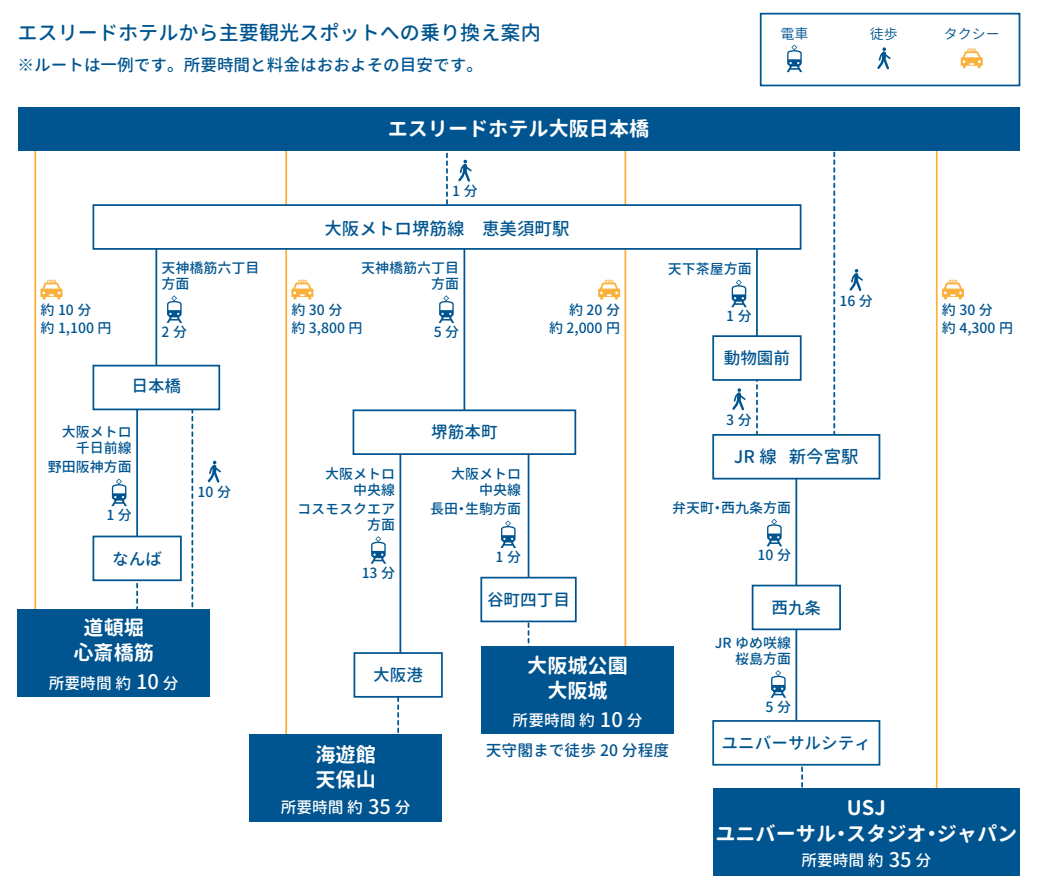
<style>
.page{position:relative;width:1037px;height:889px;background:#fff}
.page>*{position:absolute;margin:0;border:0;box-sizing:border-box;transform-origin:0 0}
.t1{font:700 20.12px/25.4px "Gen Jyuu Gothic";color:#fff;text-align:center}
.t2{font:500 20.12px "Gen Jyuu Gothic";color:#005590}
.t3{font:500 17.5px "Gen Jyuu Gothic";color:#005590}
.t4{font:500 16.62px "Gen Jyuu Gothic";color:#005590}
.t5{font:500 15.75px "Gen Jyuu Gothic";color:#fff}
.t6{font:500 15.75px "Gen Jyuu Gothic";color:#005590}
.t7{font:500 14px/15.8px "Gen Jyuu Gothic";color:#005590;text-align:right}
.t8{font:14px "Gen Jyuu Gothic";color:#005590}
.s1{font-size:20.12px}
</style>
<div class="page">
<svg style="left:528px;top:622px;width:1px;height:24px"></svg>
<hr style="left:528px;top:413px;width:1px;height:179px;background:#005590">
<hr style="left:285px;top:135px;width:2px;height:627px;background:#fbb03b">
<hr style="left:936px;top:136px;width:2px;height:672px;background:#fbb03b">
<hr style="left:624px;top:133px;width:2px;height:550px;background:#fbb03b">
<hr style="left:795px;top:462px;width:2px;height:267px;background:#005590">
<svg style="left:446px;top:152px;width:2px;height:52px"></svg>
<svg style="left:136px;top:581px;width:2px;height:28px"></svg>
<svg style="left:397px;top:697px;width:2px;height:37px"></svg>
<svg style="left:833px;top:151px;width:2px;height:283px"></svg>
<hr style="left:34px;top:140px;width:2px;height:487px;background:#fbb03b">
<svg style="left:458px;top:160px;width:14px;height:22px"></svg>
<svg style="left:208px;top:460px;width:13px;height:22px"></svg>
<svg style="left:756px;top:380px;width:2px;height:54px"></svg>
<svg style="left:732px;top:388px;width:14px;height:22px"></svg>
<svg style="left:41px;top:280px;width:21px;height:19px"></svg>
<svg style="left:291px;top:280px;width:22px;height:19px"></svg>
<svg style="left:942px;top:280px;width:22px;height:19px"></svg>
<svg style="left:598px;top:280px;width:22px;height:19px"></svg>
<svg style="left:849px;top:269px;width:14px;height:22px"></svg>
<svg style="left:191px;top:410px;width:2px;height:198px"></svg>
<svg style="left:801px;top:765px;width:2px;height:22px"></svg>
<hr style="left:155px;top:238px;width:2px;height:144px;background:#005590">
<hr style="left:463px;top:207px;width:2px;height:221px;background:#005590">
<hr style="left:756px;top:242px;width:2px;height:104px;background:#005590">
<hr style="left:399px;top:444px;width:2px;height:220px;background:#005590">
<svg style="left:166px;top:295px;width:16px;height:28px"></svg>
<svg style="left:438px;top:295px;width:16px;height:28px"></svg>
<svg style="left:731px;top:279px;width:16px;height:28px"></svg>
<svg style="left:771px;top:670px;width:15px;height:27px"></svg>
<div style="left:712px;top:335px;width:90px;height:45px;background:#fff;border:2px solid #005590"></div>
<div style="left:752px;top:584px;width:89px;height:46px;background:#fff;border:2px solid #005590"></div>
<div style="left:712px;top:719px;width:168px;height:46px;background:#fff;border:2px solid #005590"></div>
<div style="left:354px;top:652px;width:89px;height:45px;background:#fff;border:2px solid #005590"></div>
<div style="left:480px;top:576px;width:97px;height:46px;background:#fff;border:2px solid #005590"></div>
<div style="left:93px;top:204px;width:708px;height:46px;background:#fff;border:2px solid #005590"></div>
<div style="left:18px;top:609px;width:192px;height:87px;background:#005590"></div>
<div style="left:713px;top:787px;width:306px;height:87px;background:#005590"></div>
<svg style="left:371px;top:536px;width:15px;height:27px"></svg>
<svg style="left:501px;top:520px;width:15px;height:27px"></svg>
<svg style="left:766px;top:518px;width:16px;height:28px"></svg>
<div style="left:481px;top:646px;width:193px;height:87px;background:#005590"></div>
<div style="left:18px;top:107px;width:1001px;height:44px;background:#005590"></div>
<div style="left:249px;top:734px;width:193px;height:87px;background:#005590"></div>
<div style="left:353px;top:409px;width:223px;height:46px;background:#fff;border:2px solid #005590"></div>
<hr style="left:136px;top:391px;width:2px;height:153px;background:#005590">
<svg style="left:111px;top:478px;width:16px;height:28px"></svg>
<div style="left:712px;top:434px;width:168px;height:45px;background:#fff;border:2px solid #005590"></div>
<div style="left:93px;top:364px;width:127px;height:46px;background:#fff;border:2px solid #005590"></div>
<div style="left:93px;top:535px;width:89px;height:46px;background:#fff;border:2px solid #005590"></div>
<div style="left:760px;top:13px;width:260px;height:73px;background:#fff;border:2px solid #005590"></div>
<svg style="left:787px;top:45px;width:15px;height:27px"></svg>
<svg style="left:877px;top:47px;width:14px;height:22px"></svg>
<svg style="left:961px;top:49px;width:22px;height:19px"></svg>
<h1 class="t2" style="left:18px;top:18px;width:525px">エスリードホテルから主要観光スポットへの乗り換え案内</h1>
<p class="t4" style="left:18px;top:53px;width:467px">※ルートは一例です。所要時間と料金はおおよその目安です。</p>
<h1 class="t1" style="left:388px;top:115px;width:263px">エスリードホテル大阪日本橋</h1>
<p class="t7" style="left:452px;top:183px;width:27px">1分</p>
<p class="t7" style="left:162px;top:260px;width:99px;text-align:left">天神橋筋六丁目方面</p>
<p class="t3" style="left:324px;top:216px;width:246px">大阪メトロ堺筋線　恵美須町駅</p>
<p class="t7" style="left:361px;top:260px;width:99px">天神橋筋六丁目方面</p>
<p class="t7" style="left:668px;top:260px;width:85px">天下茶屋方面</p>
<p class="t8" style="left:780px;top:24px;width:29px">電車</p>
<p class="t8" style="left:870px;top:24px;width:30px">徒歩</p>
<p class="t8" style="left:944px;top:24px;width:57px">タクシー</p>
<p class="t7" style="left:839px;top:292px;width:35px">16 分</p>
<p class="t7" style="left:41px;top:300px;width:73px;line-height:18.3px;text-align:left">約10分<br>約 1,100 円</p>
<p class="t7" style="left:291px;top:300px;width:73px;line-height:18.3px;text-align:left">約30分<br>約 3,800 円</p>
<p class="t7" style="left:942px;top:300px;width:73px;line-height:18.3px;text-align:left">約30分<br>約 4,300 円</p>
<p class="t7" style="left:549px;top:300px;width:73px;line-height:18.3px">約20分<br>約 2,000 円</p>
<p class="t7" style="left:726px;top:307px;width:27px">1分</p>
<p class="t7" style="left:162px;top:323px;width:27px">2分</p>
<p class="t7" style="left:434px;top:323px;width:27px">5分</p>
<p class="t4" style="left:131px;top:374px;width:51px">日本橋</p>
<p class="t7" style="left:62px;top:424px;width:71px">大阪メトロ千日前線</p>
<p class="t7" style="left:48px;top:459px;width:85px">野田阪神方面</p>
<p class="t7" style="left:106px;top:506px;width:27px">1分</p>
<p class="t4" style="left:112px;top:546px;width:51px">なんば</p>
<p class="t7" style="left:198px;top:484px;width:35px">10 分</p>
<h1 class="t1" style="left:74px;top:614px;width:82px">道頓堀心斎橋筋</h1>
<p class="t5" style="left:49px;top:671px;width:131px">所要時間 約 <span class="s1">10</span> 分</p>
<p class="t4" style="left:724px;top:346px;width:68px">動物園前</p>
<p class="t7" style="left:325px;top:466px;width:71px">大阪メトロ中央線</p>
<p class="t7" style="left:297px;top:500px;width:99px">コスモスクエア方面</p>
<p class="t7" style="left:362px;top:564px;width:35px">13 分</p>
<p class="t4" style="left:431px;top:420px;width:68px">堺筋本町</p>
<p class="t7" style="left:451px;top:466px;width:71px">大阪メトロ中央線</p>
<p class="t7" style="left:430px;top:501px;width:92px">長田・生駒方面</p>
<p class="t7" style="left:495px;top:548px;width:27px">1分</p>
<p class="t4" style="left:487px;top:588px;width:85px">谷町四丁目</p>
<p class="t7" style="left:726px;top:411px;width:27px">3分</p>
<p class="t3" style="left:734px;top:444px;width:126px">JR 線 新今宮駅</p>
<p class="t7" style="left:672px;top:499px;width:120px">弁天町・西九条方面</p>
<p class="t7" style="left:758px;top:546px;width:35px">10 分</p>
<p class="t4" style="left:771px;top:595px;width:51px">西九条</p>
<p class="t4" style="left:373px;top:663px;width:51px">大阪港</p>
<h1 class="t1" style="left:315px;top:740px;width:62px;text-align:left">海遊館天保山</h1>
<p class="t5" style="left:281px;top:795px;width:131px">所要時間 約 <span class="s1">35</span> 分</p>
<h1 class="t1" style="left:527px;top:651px;width:102px">大阪城公園大阪城</h1>
<p class="t5" style="left:513px;top:708px;width:131px">所要時間 約 <span class="s1">10</span> 分</p>
<p class="t6" style="left:486px;top:739px;width:185px">天守閣まで徒歩 20 分程度</p>
<p class="t7" style="left:715px;top:634px;width:78px">JR ゆめ咲線桜島方面</p>
<p class="t7" style="left:766px;top:698px;width:27px">5分</p>
<p class="t4" style="left:721px;top:730px;width:151px">ユニバーサルシティ</p>
<h1 class="t1" style="left:715px;top:794px;width:303px">USJ<br>ユニバーサル・スタジオ・ジャパン</h1>
<p class="t5" style="left:801px;top:848px;width:131px">所要時間 約 <span class="s1">35</span> 分</p>
</div>
